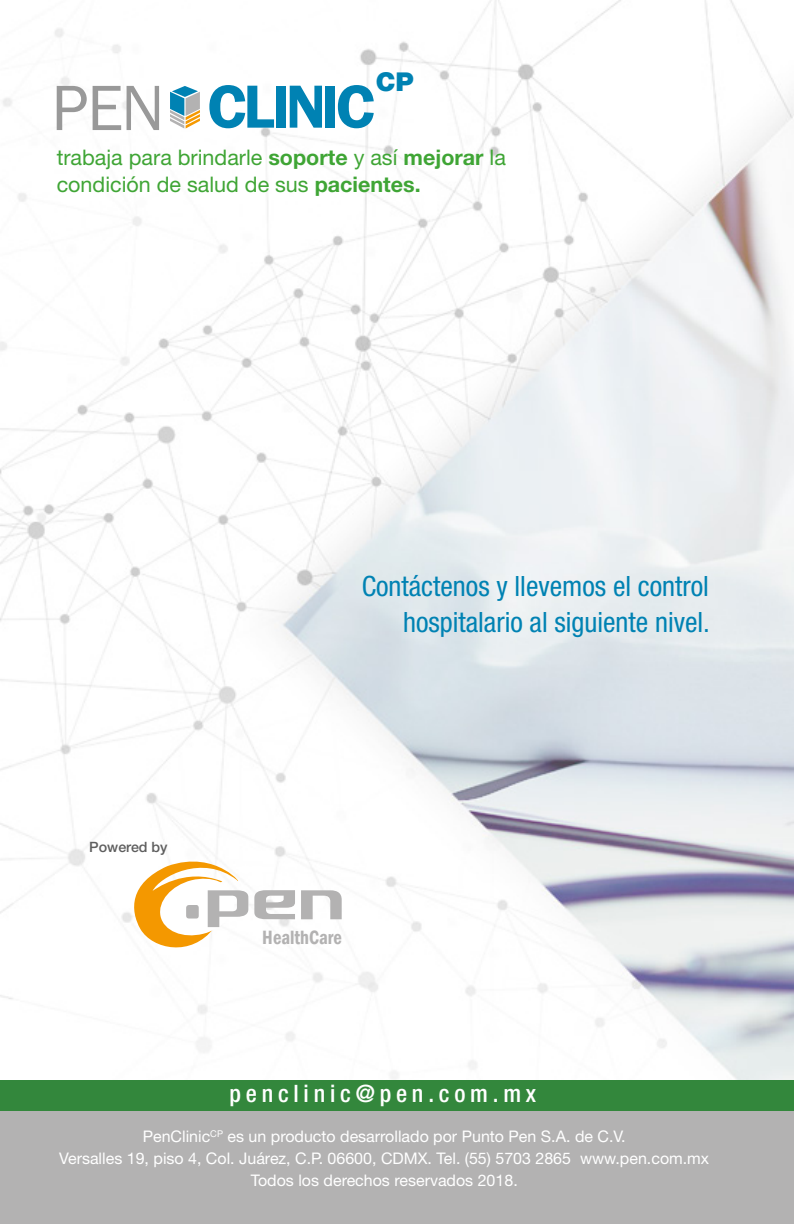
<style>
.page{position:relative;width:794px;height:1224px;background:#fff}
.page>*{position:absolute;margin:0;border:0;box-sizing:border-box;transform-origin:0 0}
.t1{font:condensed 28px/36px "Helvetica Neue LT Std";color:#0082b3;text-align:right}
.t2{font:900 26px "Helvetica Neue LT Std";color:#0082b3}
.t3{font:500 condensed 24px "Helvetica Neue LT Std";letter-spacing:.2em;color:#fff}
.t4{font:21.6px/27.8px "Helvetica Neue LT Std";color:#3fa535}
.t5{font:600 condensed 19.8px "Franklin Gothic";color:#b3b2b2;scale:.93 1}
.t6{font:16px/22px "Helvetica Neue LT Std";color:#fff;text-align:center}
.t7{font:500 14.2px "Helvetica Neue LT Std";color:#5e5e5e}
.s1{font-weight:700}
</style>
<div class="page">
<img style="left:0;top:0;width:794px;height:1080px">
<div style="left:0;top:1080px;width:794px;height:40px;background:#33873c"></div>
<div style="left:0;top:1111px;width:794px;height:113px;background:#b3b2b2"></div>
<svg style="left:129px;top:848px;width:166px;height:110px"></svg>
<svg style="left:301px;top:890px;width:41px;height:29px"></svg>
<svg style="left:57px;top:86px;width:30px;height:44px"></svg>
<svg style="left:93px;top:86px;width:28px;height:44px"></svg>
<svg style="left:127px;top:86px;width:32px;height:44px"></svg>
<svg style="left:209px;top:85px;width:65px;height:43px"></svg>
<div style="left:276px;top:86px;width:10px;height:42px;background:#0082b3"></div>
<svg style="left:290px;top:86px;width:32px;height:42px"></svg>
<div style="left:325px;top:86px;width:10px;height:42px;background:#0082b3"></div>
<svg style="left:338px;top:85px;width:36px;height:43px"></svg>
<svg style="left:170px;top:86px;width:30px;height:43px"></svg>
<h2 class="t2" style="left:376px;top:66px;width:40px">CP</h2>
<h3 class="t4" style="left:57px;top:143px;width:451px">trabaja para brindarle <span class="s1">soporte</span> y así <span class="s1">mejorar</span> la condición de salud de sus <span class="s1">pacientes.</span></h3>
<p class="t7" style="left:89px;top:839px;width:80px">Powered by</p>
<h1 class="t1" style="left:362px;top:568px;width:350px">Contáctenos y llevemos el control hospitalario al siguiente nivel.</h1>
<p class="t5" style="left:262px;top:924px;width:87px">HealthCare</p>
<h3 class="t3" style="left:229px;top:1079px;width:308px">penclinic@pen.com.mx</h3>
<p class="t6" style="left:59px;top:1125px;width:651px">PenClinic<sup>CP</sup> es un producto desarrollado por Punto Pen S.A. de C.V.<br>Versalles 19, piso 4, Col. Juárez, C.P. 06600, CDMX. Tel. (55) 5703 2865 www.pen.com.mx<br>Todos los derechos reservados 2018.</p>
</div>
